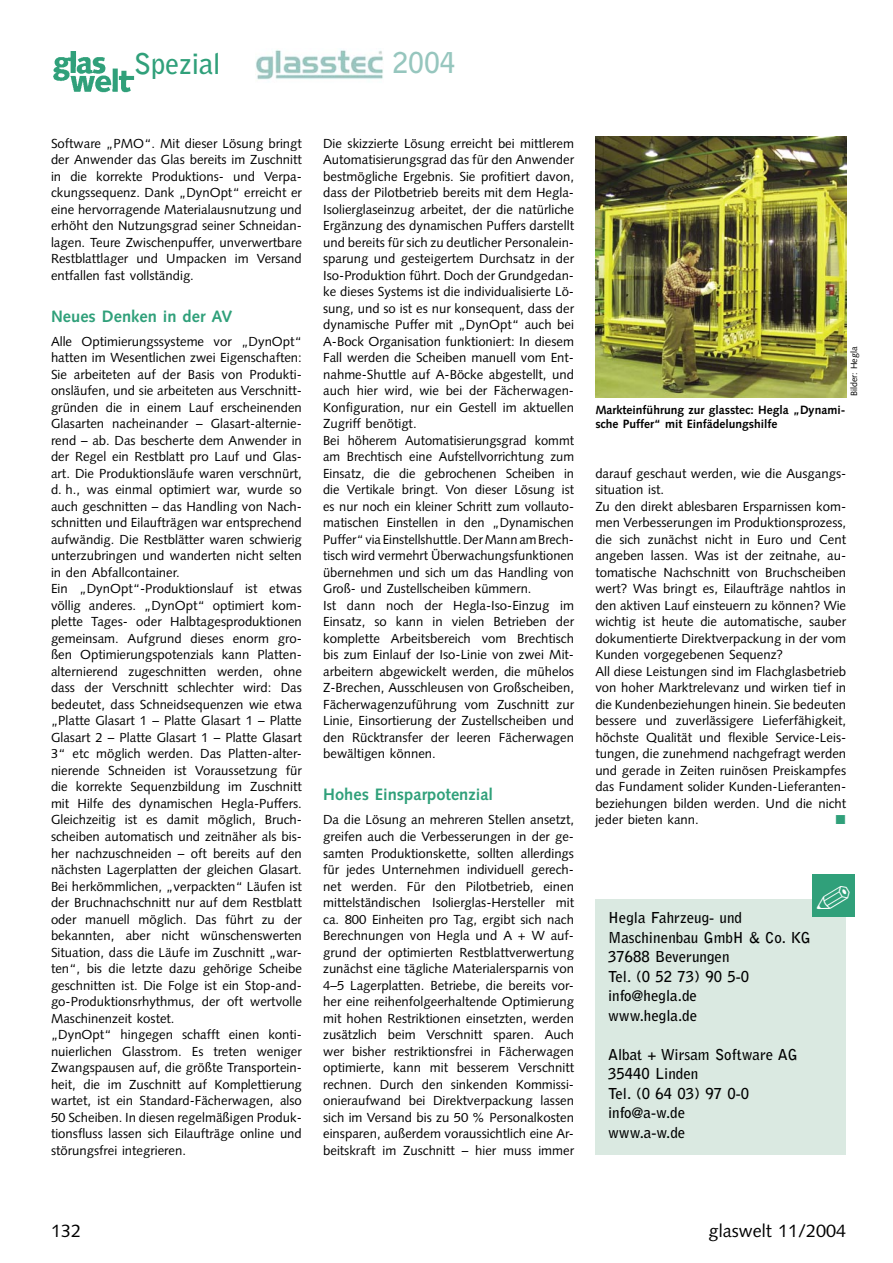
<style>
.page{position:relative;width:893px;height:1263px;background:#fff}
.page>*{position:absolute;margin:0;border:0;box-sizing:border-box;transform-origin:0 0}
.GW_Rubriken{font:700 28.5px "Bell Gothic";letter-spacing:-.01em;color:#30a07a}
.GW_DZ_schwarz{font:700 28.5px "Bell Gothic";color:#96c6be}
.t1{font:18px "Syntax";color:#000}
.GW_Zwischenüberschrift_11_14{font:700 16.5px "Syntax";color:#30a07a}
.GW_Adresskasten{font:700 15px/19.5px "Bell Gothic";color:#000}
.GW_Grundtext_8_75_11{font:13.2px/16.5px "Syntax";color:#000;text-align:justify}
.GW_BU_8_9{font:700 12px/13.5px "Syntax";color:#000}
.GW_Bildvermerk{font:9px "Syntax";color:#000}
</style>
<div class="page">
<img style="left:53px;top:51px;width:82px;height:42px">
<img style="left:255px;top:49px;width:128px;height:31px">
<img style="left:595px;top:136px;width:251px;height:261px">
<div style="left:595px;top:899px;width:251px;height:255px;background:#dae9e1"></div>
<div style="left:812px;top:874px;width:43px;height:42px;background:#30a07a"></div>
<p class="GW_Rubriken" style="left:134px;top:46px;width:88px">Spezial</p>
<p class="GW_DZ_schwarz" style="left:392px;top:45px;width:65px">2004</p>
<p class="GW_Grundtext_8_75_11" style="left:51px;top:135px;width:252px">Software „PMO“. Mit dieser Lösung bringt der Anwender das Glas bereits im Zuschnitt in die korrekte Produktions- und Verpa&shy;ckungssequenz. Dank „DynOpt“ erreicht er eine hervorragende Materialausnutzung und erhöht den Nutzungsgrad seiner Schneidan&shy;lagen. Teure Zwischenpuffer, unverwertbare Restblattlager und Umpacken im Versand entfallen fast vollständig.</p>
<p class="GW_Zwischenüberschrift_11_14" style="left:51px;top:307px;width:183px">Neues Denken in der AV</p>
<p class="GW_Grundtext_8_75_11" style="left:51px;top:333px;width:252px">Alle Optimierungssysteme vor „DynOpt“ hatten im Wesentlichen zwei Eigenschaften:<br>Sie arbeiteten auf der Basis von Produkti&shy;onsläufen, und sie arbeiteten aus Verschnitt&shy;gründen die in einem Lauf erscheinenden Glasarten nacheinander – Glasart-alternie&shy;rend – ab. Das bescherte dem Anwender in der Regel ein Restblatt pro Lauf und Glas&shy;art. Die Produktionsläufe waren verschnürt, d. h., was einmal optimiert war, wurde so auch geschnitten – das Handling von Nach&shy;schnitten und Eilaufträgen war entsprechend aufwändig. Die Restblätter waren schwierig unterzubringen und wanderten nicht selten in den Abfallcontainer.</p>
<p class="GW_Grundtext_8_75_11" style="left:51px;top:581px;width:252px">Ein „DynOpt“-Produktionslauf ist etwas völlig anderes. „DynOpt“ optimiert kom&shy;plette Tages- oder Halbtagesproduktionen gemeinsam. Aufgrund dieses enorm gro&shy;ßen Optimierungspotenzials kann Platten&shy;alternierend zugeschnitten werden, ohne dass der Verschnitt schlechter wird: Das bedeutet, dass Schneidsequenzen wie etwa „Platte Glasart 1 – Platte Glasart 1 – Platte Glasart 2 – Platte Glasart 1 – Platte Glasart 3“ etc möglich werden. Das Platten-alter&shy;nierende Schneiden ist Voraussetzung für die korrekte Sequenzbildung im Zuschnitt mit Hilfe des dynamischen Hegla-Puffers.<br>Gleichzeitig ist es damit möglich, Bruch&shy;scheiben automatisch und zeitnäher als bis&shy;her nachzuschneiden – oft bereits auf den nächsten Lagerplatten der gleichen Glasart.<br>Bei herkömmlichen, „verpackten“ Läufen ist der Bruchnachschnitt nur auf dem Restblatt oder manuell möglich. Das führt zu der bekannten, aber nicht wünschenswerten Situation, dass die Läufe im Zuschnitt „war&shy;ten“, bis die letzte dazu gehörige Scheibe geschnitten ist. Die Folge ist ein Stop-and&shy;go-Produktionsrhythmus, der oft wertvolle Maschinenzeit kostet.</p>
<p class="GW_Grundtext_8_75_11" style="left:51px;top:1026px;width:252px">„DynOpt“ hingegen schafft einen konti&shy;nuierlichen Glasstrom. Es treten weniger Zwangspausen auf, die größte Transportein&shy;heit, die im Zuschnitt auf Komplettierung wartet, ist ein Standard-Fächerwagen, also 50 Scheiben. In diesen regelmäßigen Produk&shy;tionsfluss lassen sich Eilaufträge online und störungsfrei integrieren.</p>
<p class="GW_Grundtext_8_75_11" style="left:323px;top:135px;width:252px">Die skizzierte Lösung erreicht bei mittlerem Automatisierungsgrad das für den Anwender bestmögliche Ergebnis. Sie profitiert davon, dass der Pilotbetrieb bereits mit dem Hegla-Isolierglaseinzug arbeitet, der die natürliche Ergänzung des dynamischen Puffers darstellt und bereits für sich zu deutlicher Personalein&shy;sparung und gesteigertem Durchsatz in der Iso-Produktion führt. Doch der Grundgedan&shy;ke dieses Systems ist die individualisierte Lö&shy;sung, und so ist es nur konsequent, dass der dynamische Puffer mit „DynOpt“ auch bei A-Bock Organisation funktioniert: In diesem Fall werden die Scheiben manuell vom Ent&shy;nahme-Shuttle auf A-Böcke abgestellt, und auch hier wird, wie bei der Fächerwagen-Konfiguration, nur ein Gestell im aktuellen Zugriff benötigt.</p>
<p class="GW_Grundtext_8_75_11" style="left:323px;top:432px;width:252px">Bei höherem Automatisierungsgrad kommt am Brechtisch eine Aufstellvorrichtung zum Einsatz, die die gebrochenen Scheiben in die Vertikale bringt. Von dieser Lösung ist es nur noch ein kleiner Schritt zum vollauto&shy;matischen Einstellen in den „Dynamischen Puffer“ via Einstellshuttle. Der Mann am Brech&shy;tisch wird vermehrt Überwachungsfunktionen übernehmen und sich um das Handling von Groß- und Zustellscheiben kümmern.</p>
<p class="GW_Grundtext_8_75_11" style="left:323px;top:597px;width:252px">Ist dann noch der Hegla-Iso-Einzug im Einsatz, so kann in vielen Betrieben der komplette Arbeitsbereich vom Brechtisch bis zum Einlauf der Iso-Linie von zwei Mit&shy;arbeitern abgewickelt werden, die mühelos Z-Brechen, Ausschleusen von Großscheiben, Fächerwagenzuführung vom Zuschnitt zur Linie, Einsortierung der Zustellscheiben und den Rücktransfer der leeren Fächerwagen bewältigen können.</p>
<p class="GW_Zwischenüberschrift_11_14" style="left:323px;top:785px;width:172px">Hohes Einsparpotenzial</p>
<p class="GW_Grundtext_8_75_11" style="left:323px;top:812px;width:252px">Da die Lösung an mehreren Stellen ansetzt, greifen auch die Verbesserungen in der ge&shy;samten Produktionskette, sollten allerdings für jedes Unternehmen individuell gerech&shy;net werden. Für den Pilotbetrieb, einen mittelständischen Isolierglas-Hersteller mit ca. 800 Einheiten pro Tag, ergibt sich nach Berechnungen von Hegla und A + W auf&shy;grund der optimierten Restblattverwertung zunächst eine tägliche Materialersparnis von 4–5 Lagerplatten. Betriebe, die bereits vor&shy;her eine reihenfolgeerhaltende Optimierung mit hohen Restriktionen einsetzten, werden zusätzlich beim Verschnitt sparen. Auch wer bisher restriktionsfrei in Fächerwagen optimierte, kann mit besserem Verschnitt rechnen. Durch den sinkenden Kommissi&shy;onieraufwand bei Direktverpackung lassen sich im Versand bis zu 50 % Personalkosten einsparen, außerdem voraussichtlich eine Ar&shy;beitskraft im Zuschnitt – hier muss immer</p>
<p class="GW_Bildvermerk" style="left:849px;top:396px;width:51px;rotate:-90deg">Bilder: Hegla</p>
<p class="GW_BU_8_9" style="left:595px;top:403px;width:252px">Markteinführung zur glasstec: Hegla „Dynami&shy;sche Puffer“ mit Einfädelungshilfe</p>
<p class="GW_Grundtext_8_75_11" style="left:595px;top:465px;width:252px">darauf geschaut werden, wie die Ausgangs&shy;situation ist.</p>
<p class="GW_Grundtext_8_75_11" style="left:595px;top:498px;width:252px">Zu den direkt ablesbaren Ersparnissen kom&shy;men Verbesserungen im Produktionsprozess, die sich zunächst nicht in Euro und Cent angeben lassen. Was ist der zeitnahe, au&shy;tomatische Nachschnitt von Bruchscheiben wert? Was bringt es, Eilaufträge nahtlos in den aktiven Lauf einsteuern zu können? Wie wichtig ist heute die automatische, sauber dokumentierte Direktverpackung in der vom Kunden vorgegebenen Sequenz?</p>
<p class="GW_Grundtext_8_75_11" style="left:595px;top:663px;width:252px">All diese Leistungen sind im Flachglasbetrieb von hoher Marktrelevanz und wirken tief in die Kundenbeziehungen hinein. Sie bedeuten bessere und zuverlässigere Lieferfähigkeit, höchste Qualität und flexible Service-Leis&shy;tungen, die zunehmend nachgefragt werden und gerade in Zeiten ruinösen Preiskampfes das Fundament solider Kunden-Lieferanten&shy;beziehungen bilden werden. Und die nicht jeder bieten kann.</p>
<p class="GW_Adresskasten" style="left:608px;top:908px;width:204px">Hegla Fahrzeug- und<br>Maschinenbau GmbH &amp; Co. KG</p>
<p class="GW_Adresskasten" style="left:608px;top:947px;width:123px">37688 Beverungen</p>
<p class="GW_Adresskasten" style="left:608px;top:967px;width:143px">Tel. (0 52 73) 90 5-0</p>
<p class="GW_Adresskasten" style="left:608px;top:986px;width:90px">info@hegla.de</p>
<p class="GW_Adresskasten" style="left:608px;top:1006px;width:91px">www.hegla.de</p>
<p class="GW_Adresskasten" style="left:608px;top:1045px;width:191px">Albat + Wirsam Software AG</p>
<p class="GW_Adresskasten" style="left:608px;top:1064px;width:92px">35440 Linden</p>
<p class="GW_Adresskasten" style="left:608px;top:1084px;width:143px">Tel. (0 64 03) 97 0-0</p>
<p class="GW_Adresskasten" style="left:608px;top:1103px;width:79px">info@a-w.de</p>
<p class="GW_Adresskasten" style="left:608px;top:1123px;width:79px">www.a-w.de</p>
<p class="t1" style="left:51px;top:1220px;width:32px">132</p>
<p class="t1" style="left:709px;top:1220px;width:139px">glaswelt 11/2004</p>
</div>
